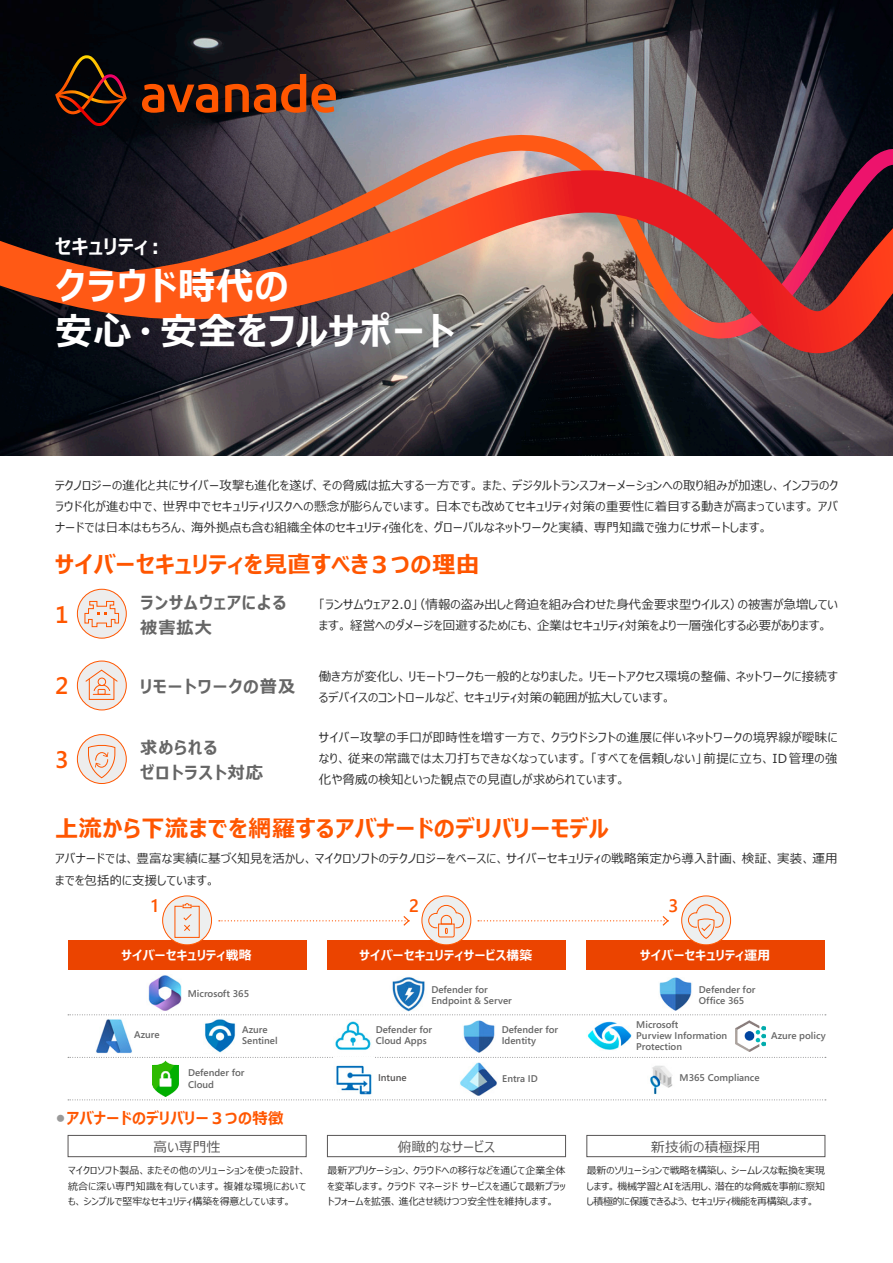
<style>
.page{position:relative;width:893px;height:1263px;background:#fff}
.page>*{position:absolute;margin:0;border:0;box-sizing:border-box;transform-origin:0 0}
.t1{font:700 37.5px/45px "Meiryo UI";letter-spacing:.025em;color:#fff}
.t2{font:600 24px "Segoe";color:#ff5600}
.t3{font:700 23.1px "Meiryo UI";letter-spacing:.025em;color:#ff5600}
.t4{font:700 19.95px "Meiryo UI";letter-spacing:.025em;color:#fff}
.t5{font:600 18px "Segoe UI";color:#ff5600}
.t6{font:700 17.25px/25.5px "Meiryo UI";letter-spacing:.05em;color:#666}
.t7{font:700 15.75px "Meiryo UI";letter-spacing:.025em;color:#ff5600}
.t8{font:13.65px "Meiryo UI";letter-spacing:.025em;color:#585656}
.t9{font:700 12.75px "Meiryo UI";letter-spacing:.025em;color:#fff}
.t10{font:12.45px/21px "Meiryo UI";letter-spacing:.015em;color:#303030}
.t11{font:9.9px/15.8px "Meiryo UI";color:#303030;text-align:justify}
.t12{font:600 9.75px/11.2px "Segoe";color:#666}
.t13{font:600 9.75px "Segoe";color:#585656}
.s1{font-size:10.95px;color:#9a9a9a}
</style>
<div class="page">
<img style="left:0;top:0;width:893px;height:455px">
<svg style="left:0;top:119px;width:893px;height:51px;background:#66565a"></svg>
<svg style="left:0;top:170px;width:893px;height:183px;background:#874840"></svg>
<svg style="left:142px;top:84px;width:76px;height:29px;background:#853007"></svg>
<svg style="left:225px;top:74px;width:111px;height:39px;background:#783315"></svg>
<svg style="left:55px;top:55px;width:72px;height:71px;background:#36160a"></svg>
<div style="left:587px;top:940px;width:238px;height:30px;background:#eb4400"></div>
<div style="left:68px;top:940px;width:238px;height:30px;background:#eb4400"></div>
<div style="left:68px;top:1135px;width:238px;height:22px;border:1px solid #585656"></div>
<div style="left:327px;top:940px;width:239px;height:30px;background:#eb4400"></div>
<div style="left:77px;top:589px;width:49px;height:49px;background:#ededed;border-radius:50%"></div>
<div style="left:77px;top:589px;width:50px;height:49px;border:1px solid #ff5600;border-radius:50%"></div>
<div style="left:77px;top:661px;width:49px;height:49px;background:#ededed;border-radius:50%"></div>
<div style="left:77px;top:661px;width:50px;height:49px;border:1px solid #ff5600;border-radius:50%"></div>
<div style="left:77px;top:735px;width:49px;height:48px;background:#ededed;border-radius:50%"></div>
<div style="left:77px;top:734px;width:50px;height:50px;border:1px solid #ff5600;border-radius:50%"></div>
<div style="left:163px;top:896px;width:49px;height:49px;background:#edefef;border-radius:50%"></div>
<div style="left:162px;top:895px;width:50px;height:50px;border:1px solid #ff5600;border-radius:50%"></div>
<div style="left:422px;top:896px;width:49px;height:49px;background:#edefef;border-radius:50%"></div>
<div style="left:422px;top:895px;width:49px;height:50px;border:1px solid #ff5600;border-radius:50%"></div>
<svg style="left:682px;top:896px;width:49px;height:49px"></svg>
<div style="left:681px;top:895px;width:50px;height:50px;border:1px solid #ff5600;border-radius:50%"></div>
<div style="left:89px;top:678px;width:25px;height:22px;border:1px solid #ff5600"></div>
<svg style="left:85px;top:669px;width:33px;height:26px"></svg>
<svg style="left:84px;top:601px;width:35px;height:26px"></svg>
<svg style="left:428px;top:905px;width:36px;height:33px"></svg>
<svg style="left:174px;top:903px;width:26px;height:35px"></svg>
<svg style="left:688px;top:904px;width:36px;height:35px"></svg>
<img style="left:392px;top:977px;width:33px;height:35px">
<img style="left:152px;top:1061px;width:27px;height:35px">
<img style="left:205px;top:1019px;width:31px;height:34px">
<img style="left:335px;top:1021px;width:36px;height:29px">
<svg style="left:68px;top:1014px;width:758px;height:1px"></svg>
<svg style="left:68px;top:1057px;width:758px;height:1px"></svg>
<svg style="left:68px;top:1099px;width:758px;height:1px"></svg>
<img style="left:336px;top:1065px;width:36px;height:30px">
<img style="left:736px;top:1020px;width:29px;height:31px">
<img style="left:650px;top:1065px;width:23px;height:30px">
<svg style="left:219px;top:916px;width:191px;height:10px"></svg>
<svg style="left:478px;top:916px;width:191px;height:10px"></svg>
<img style="left:148px;top:975px;width:34px;height:36px">
<img style="left:659px;top:978px;width:33px;height:32px">
<img style="left:463px;top:1020px;width:32px;height:33px">
<img style="left:587px;top:1021px;width:45px;height:29px">
<svg style="left:88px;top:745px;width:28px;height:34px"></svg>
<div style="left:327px;top:1135px;width:239px;height:22px;border:1px solid #585656"></div>
<div style="left:587px;top:1135px;width:238px;height:22px;border:1px solid #585656"></div>
<img style="left:460px;top:1062px;width:37px;height:33px">
<img style="left:96px;top:1019px;width:36px;height:34px">
<h3 class="t4" style="left:55px;top:232px;width:112px">セキュリティ︓</h3>
<h1 class="t1" style="left:55px;top:266px;width:401px">クラウド時代の<br>安心・安全をフルサポート</h1>
<p class="t10" style="left:55px;top:476px;width:784px;text-align:justify">テクノロジーの進化と共にサイバー攻撃も進化を遂げ、その脅威は拡大する一方です。また、デジタルトランスフォーメーションへの取り組みが加速し、インフラのクラウド化が進む中で、世界中でセキュリティリスクへの懸念が膨らんでいます。日本でも改めてセキュリティ対策の重要性に着目する動きが高まっています。アバナードでは日本はもちろん、海外拠点も含む組織全体のセキュリティ強化を、グローバルなネットワークと実績、専門知識で強力にサポートします。</p>
<h3 class="t3" style="left:55px;top:548px;width:425px">サイバーセキュリティを見直すべき3 つの理由</h3>
<h2 class="t2" style="left:55px;top:598px;width:15px">1</h2>
<h2 class="t2" style="left:55px;top:669px;width:15px">2</h2>
<h2 class="t2" style="left:55px;top:743px;width:15px">3</h2>
<h3 class="t6" style="left:140px;top:590px;width:147px">ランサムウェアによる被害拡大</h3>
<h3 class="t6" style="left:140px;top:675px;width:156px">リモートワークの普及</h3>
<p class="t10" style="left:319px;top:594px;width:520px">「ランサムウェア 2.0」（情報の盗み出しと脅迫を組み合わせた身代金要求型ウイルス）の被害が急増しています。経営へのダメージを回避するためにも、企業はセキュリティ対策をより一層強化する必要があります。</p>
<p class="t10" style="left:319px;top:666px;width:520px">働き方が変化し、リモートワークも一般的となりました。リモートアクセス環境の整備、ネットワークに接続するデバイスのコントロールなど、セキュリティ対策の範囲が拡大しています。</p>
<h3 class="t6" style="left:140px;top:735px;width:124px">求められる<br>ゼロトラスト対応</h3>
<p class="t10" style="left:319px;top:728px;width:520px;text-align:justify">サイバー攻撃の手口が即時性を増す一方で、クラウドシフトの進展に伴いネットワークの境界線が曖昧になり、従来の常識では太刀打ちできなくなっています。「すべてを信頼しない」前提に立ち、 ID管理の強化や脅威の検知といった観点での見直しが求められています。</p>
<h3 class="t3" style="left:55px;top:812px;width:555px">上流から下流までを網羅するアバナードのデリバリーモデル</h3>
<p class="t10" style="left:55px;top:848px;width:784px;line-height:21.9px">アバナードでは、豊富な実績に基づく知見を活かし、マイクロソフトのテクノロジーをベースに、サイバーセキュリティの戦略策定から導入計画、検証、実装、運用までを包括的に支援しています。</p>
<h3 class="t5" style="left:151px;top:891px;width:9px">1</h3>
<h3 class="t5" style="left:409px;top:891px;width:11px">2</h3>
<h3 class="t5" style="left:668px;top:891px;width:11px">3</h3>
<p class="t9" style="left:121px;top:946px;width:132px">サイバーセキュリティ戦略</p>
<p class="t9" style="left:359px;top:946px;width:174px">サイバーセキュリティサービス構築</p>
<p class="t9" style="left:640px;top:946px;width:132px">サイバーセキュリティ運用</p>
<p class="t12" style="left:188px;top:988px;width:63px">Microsoft 365</p>
<p class="t12" style="left:431px;top:983px;width:82px">Defender for<br>Endpoint &amp; Server</p>
<p class="t12" style="left:699px;top:983px;width:58px">Defender for<br>Office 365</p>
<p class="t12" style="left:134px;top:1029px;width:27px">Azure</p>
<p class="t12" style="left:636px;top:1018px;width:92px">Microsoft<br>Purview Information<br>Protection</p>
<p class="t12" style="left:376px;top:1024px;width:58px">Defender for<br>Cloud Apps</p>
<p class="t13" style="left:378px;top:1070px;width:30px">Intune</p>
<p class="t12" style="left:680px;top:1071px;width:82px">M365 Compliance</p>
<p class="t12" style="left:502px;top:1024px;width:58px">Defender for<br>Identity</p>
<p class="t12" style="left:771px;top:1029px;width:56px">Azure policy</p>
<p class="t12" style="left:502px;top:1072px;width:37px">Entra ID</p>
<p class="t12" style="left:242px;top:1024px;width:37px">Azure<br>Sentinel</p>
<p class="t12" style="left:188px;top:1067px;width:58px">Defender for<br>Cloud</p>
<p class="t7" style="left:55px;top:1107px;width:230px"><span class="s1">●</span>アバナードのデリバリー３つの特徴</p>
<p class="t8" style="left:153px;top:1137px;width:69px">高い専門性</p>
<p class="t8" style="left:398px;top:1137px;width:99px">俯瞰的なサービス</p>
<p class="t8" style="left:651px;top:1137px;width:111px">新技術の積極採用</p>
<p class="t11" style="left:68px;top:1163px;width:240px">マイクロソフト製品、またその他のソリューションを使った設計、統合に深い専門知識を有しています。複雑な環境においても、シンプルで堅牢なセキュリティ構築を得意としています。</p>
<p class="t11" style="left:327px;top:1163px;width:240px">最新アプリケーション、クラウドへの移行などを通じて企業全体を変革します。クラウド マネージド サービスを通じて最新プラットフォームを拡張、進化させ続けつつ安全性を維持します。</p>
<p class="t11" style="left:587px;top:1163px;width:240px">最新のソリューションで戦略を構築し、シームレスな転換を実現します。機械学習とAIを活用し、潜在的な脅威を事前に察知し積極的に保護できるよう、セキュリティ機能を再構築します。</p>
</div>
